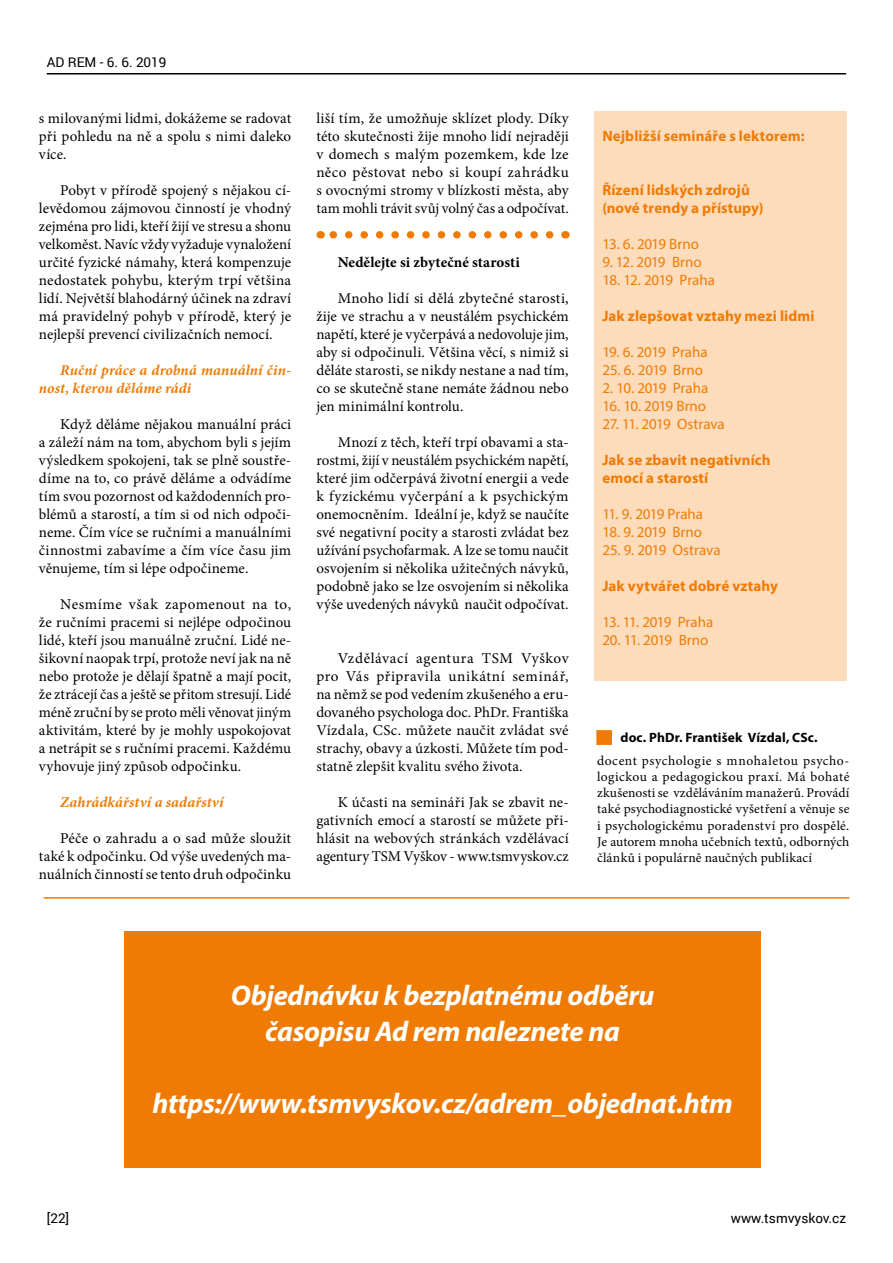
<style>
.page{position:relative;width:893px;height:1263px;background:#fff}
.page>*{position:absolute;margin:0;border:0;box-sizing:border-box;transform-origin:0 0}
.t1{font:italic 700 28.5px/36px "Myriad Pro";letter-spacing:-.01em;color:#fff;text-align:center}
.t2{font:15px/18px "Minion Pro";letter-spacing:.005em;color:#000;text-align:justify}
.t3{font:15px "Myriad Pro";letter-spacing:-.01em;color:#ef7b05}
.t4{font:700 15px/18px "Myriad Pro";letter-spacing:.005em;color:#ef7b05}
.t5{font:italic 700 15px/18px "Minion Pro";letter-spacing:.01em;color:#ef7b05}
.t6{font:700 15px "Minion Pro";color:#000}
.t7{font:13.5px/16.2px "Minion Pro";letter-spacing:.01em;color:#000;text-align:justify}
.t8{font:13.5px "Roboto";color:#000}
.t9{font:700 13.5px "Myriad Pro";letter-spacing:.01em;color:#000}
</style>
<div class="page">
<hr style="left:47px;top:73px;width:799px;height:1px;background:#000">
<div style="left:594px;top:112px;width:252px;height:569px;background:#fddcbc"></div>
<div style="left:596px;top:730px;width:16px;height:15px;background:#ef7b05;border:2px solid #ef7b05"></div>
<hr style="left:44px;top:897px;width:805px;height:2px;background:#ef7b05">
<div style="left:125px;top:931px;width:636px;height:236px;background:#ef7b05"></div>
<svg style="left:329px;top:231px;width:221px;height:8px"></svg>
<p class="t8" style="left:47px;top:52px;width:121px">AD REM - 6. 6. 2019</p>
<p class="t2" style="left:39px;top:109px;width:254px">s milovanými lidmi, dokážeme se radovat při pohledu na ně a spolu s nimi daleko více.</p>
<p class="t2" style="left:39px;top:181px;width:254px;text-indent:21px">Pobyt v přírodě spojený s nějakou cí&shy;levědomou zájmovou činností je vhodný zejména pro lidi, kteří žijí ve stresu a shonu velkoměst. Navíc vždy vyžaduje vynaložení určité fyzické námahy, která kompenzuje nedostatek pohybu, kterým trpí většina lidí. Největší blahodárný účinek na zdraví má pravidelný pohyb v přírodě, který je nejlepší prevencí civilizačních nemocí.</p>
<p class="t5" style="left:39px;top:361px;width:254px;text-indent:21px">Ruční práce a drobná manuální čin&shy;nost, kterou děláme rádi</p>
<p class="t2" style="left:39px;top:415px;width:254px;text-indent:21px">Když děláme nějakou manuální práci a záleží nám na tom, abychom byli s jejím výsledkem spokojeni, tak se plně soustře&shy;díme na to, co právě děláme a odvádíme tím svou pozornost od každodenních pro&shy;blémů a starostí, a tím si od nich odpoči&shy;neme. Čím více se ručními a manuálními činnostmi zabavíme a čím více času jim věnujeme, tím si lépe odpočineme.</p>
<p class="t2" style="left:39px;top:595px;width:254px;text-indent:21px">Nesmíme však zapomenout na to, že ručními pracemi si nejlépe odpočinou lidé, kteří jsou manuálně zruční. Lidé ne&shy;šikovní naopak trpí, protože neví jak na ně nebo protože je dělají špatně a mají pocit, že ztrácejí čas a ještě se přitom stresují. Lidé méně zruční by se proto měli věnovat jiným aktivitám, které by je mohly uspokojovat a netrápit se s ručními pracemi. Každému vyhovuje jiný způsob odpočinku.</p>
<p class="t5" style="left:60px;top:793px;width:165px">Zahrádkářství a sadařství</p>
<p class="t2" style="left:39px;top:829px;width:254px;text-indent:21px">Péče o zahradu a o sad může sloužit také k odpočinku. Od výše uvedených ma&shy;nuálních činností se tento druh odpočinku</p>
<p class="t2" style="left:316px;top:109px;width:254px">liší tím, že umožňuje sklízet plody. Díky této skutečnosti žije mnoho lidí nejraději v domech s malým pozemkem, kde lze něco pěstovat nebo si koupí zahrádku s ovocnými stromy v blízkosti města, aby tam mohli trávit svůj volný čas a odpočívat.</p>
<p class="t6" style="left:338px;top:252px;width:184px">Nedělejte si zbytečné starosti</p>
<p class="t2" style="left:316px;top:289px;width:254px;text-indent:21px">Mnoho lidí si dělá zbytečné starosti, žije ve strachu a v neustálém psychickém napětí, které je vyčerpává a nedovoluje jim, aby si odpočinuli. Většina věcí, s nimiž si děláte starosti, se nikdy nestane a nad tím, co se skutečně stane nemáte žádnou nebo jen minimální kontrolu.</p>
<p class="t2" style="left:316px;top:433px;width:254px;text-indent:21px">Mnozí z těch, kteří trpí obavami a sta&shy;rostmi, žijí v neustálém psychickém napětí, které jim odčerpává životní energii a vede k fyzickému vyčerpání a k psychickým onemocněním. Ideální je, když se naučíte své negativní pocity a starosti zvládat bez užívání psychofarmak. A lze se tomu naučit osvojením si několika užitečných návyků, podobně jako se lze osvojením si několika výše uvedených návyků naučit odpočívat.</p>
<p class="t2" style="left:316px;top:649px;width:254px;text-indent:21px">Vzdělávací agentura TSM Vyškov pro Vás připravila unikátní seminář, na němž se pod vedením zkušeného a eru&shy;dovaného psychologa doc. PhDr. Františka Vízdala, CSc. můžete naučit zvládat své strachy, obavy a úzkosti. Můžete tím pod&shy;statně zlepšit kvalitu svého života.</p>
<p class="t2" style="left:316px;top:793px;width:254px;text-indent:21px">K účasti na semináři Jak se zbavit ne&shy;gativních emocí a starostí se můžete při&shy;hlásit na webových stránkách vzdělávací agentury TSM Vyškov - www.tsmvyskov.cz</p>
<p class="t4" style="left:602px;top:126px;width:204px">Nejbližší semináře s lektorem:</p>
<p class="t4" style="left:602px;top:180px;width:163px">Řízení lidských zdrojů (nové trendy a přístupy)</p>
<p class="t3" style="left:602px;top:235px;width:98px">13. 6. 2019 Brno</p>
<p class="t3" style="left:602px;top:253px;width:101px">9. 12. 2019 Brno</p>
<p class="t3" style="left:602px;top:271px;width:114px">18. 12. 2019 Praha</p>
<p class="t4" style="left:602px;top:306px;width:214px">Jak zlepšovat vztahy mezi lidmi</p>
<p class="t3" style="left:602px;top:343px;width:107px">19. 6. 2019 Praha</p>
<p class="t3" style="left:602px;top:361px;width:102px">25. 6. 2019 Brno</p>
<p class="t3" style="left:602px;top:379px;width:107px">2. 10. 2019 Praha</p>
<p class="t3" style="left:602px;top:397px;width:105px">16. 10. 2019 Brno</p>
<p class="t3" style="left:602px;top:415px;width:124px">27. 11. 2019 Ostrava</p>
<p class="t4" style="left:602px;top:450px;width:170px">Jak se zbavit negativních emocí a starostí</p>
<p class="t3" style="left:602px;top:505px;width:102px">11. 9. 2019 Praha</p>
<p class="t3" style="left:602px;top:523px;width:101px">18. 9. 2019 Brno</p>
<p class="t3" style="left:602px;top:541px;width:120px">25. 9. 2019 Ostrava</p>
<p class="t4" style="left:602px;top:576px;width:177px">Jak vytvářet dobré vztahy</p>
<p class="t3" style="left:602px;top:613px;width:112px">13. 11. 2019 Praha</p>
<p class="t3" style="left:602px;top:631px;width:107px">20. 11. 2019 Brno</p>
<p class="t9" style="left:620px;top:729px;width:199px">doc. PhDr. František Vízdal, CSc.</p>
<p class="t7" style="left:597px;top:752px;width:254px">docent psychologie s mnohaletou psycho&shy;logickou a pedagogickou praxí. Má bohaté zkušenosti se vzděláváním manažerů. Provádí také psychodiagnostické vyšetření a věnuje se i psychologickému poradenství pro dospělé.<br>Je autorem mnoha učebních textů, odborných článků i populárně naučných publikací</p>
<h1 class="t1" style="left:231px;top:977px;width:425px">Objednávku k bezplatnému odběru časopisu Ad rem naleznete na</h1>
<h1 class="t1" style="left:152px;top:1085px;width:582px">https://www.tsmvyskov.cz/adrem_objednat.htm</h1>
<p class="t8" style="left:47px;top:1208px;width:24px">[22]</p>
<p class="t8" style="left:731px;top:1208px;width:117px">www.tsmvyskov.cz</p>
</div>
